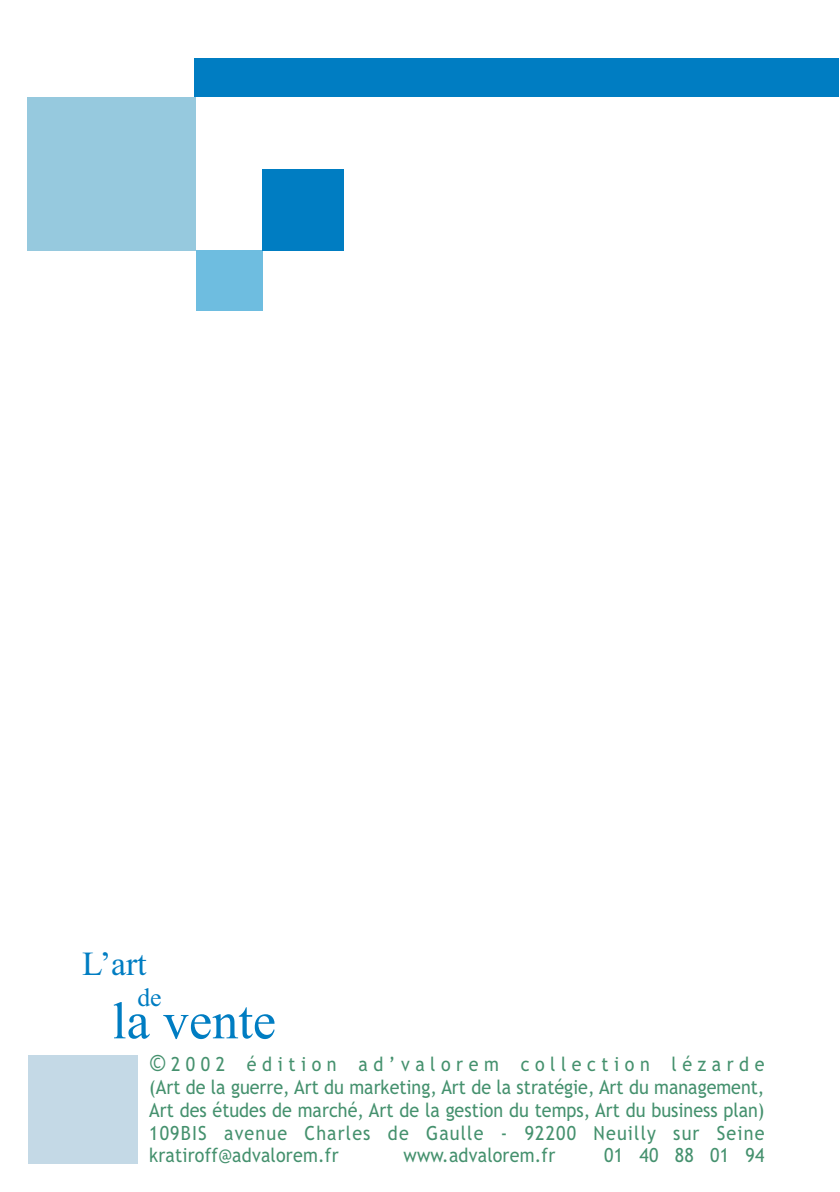
<style>
.page{position:relative;width:840px;height:1192px;background:#fff}
.page>*{position:absolute;margin:0;border:0;box-sizing:border-box;transform-origin:0 0}
.t1{font:52.2px "Times New Roman";color:#007dc2}
.t2{font:33.8px "Times New Roman";color:#007dc2}
.t3{font:25.8px "Times New Roman";color:#007dc2}
.t4{font:19.6px/23px "Trebuchet MS";letter-spacing:.01em;color:#45916e;text-align:justify;scale:.92 1}
.s1{font-size:24.8px}
</style>
<div class="page">
<div style="left:194px;top:58px;width:645px;height:38px;background:#007dc2"></div>
<div style="left:28px;top:1055px;width:110px;height:109px;background:#c4d9e6"></div>
<div style="left:196px;top:250px;width:67px;height:61px;background:#6ebde0"></div>
<div style="left:28px;top:97px;width:168px;height:153px;background:#96c9de"></div>
<div style="left:263px;top:169px;width:81px;height:81px;background:#007dc2"></div>
<h2 class="t2" style="left:82px;top:951px;width:66px">L’art</h2>
<h3 class="t3" style="left:137px;top:988px;width:26px">de</h3>
<h1 class="t1" style="left:112px;top:1002px;width:165px">la vente</h1>
<p class="t4" style="left:149px;top:1054px;width:670px"><span class="s1">©</span>2002 édition ad’valorem collection lézarde (Art de la guerre, Art du marketing, Art de la stratégie, Art du management, Art des études de marché, Art de la gestion du temps, Art du business plan)<br>109BIS avenue Charles de Gaulle - 92200 Neuilly sur Seine kratiroff@advalorem.fr</p>
<p class="t4" style="left:404px;top:1146px;width:166px">www.advalorem.fr</p>
<p class="t4" style="left:604px;top:1146px;width:176px">01 40 88 01 94</p>
</div>
